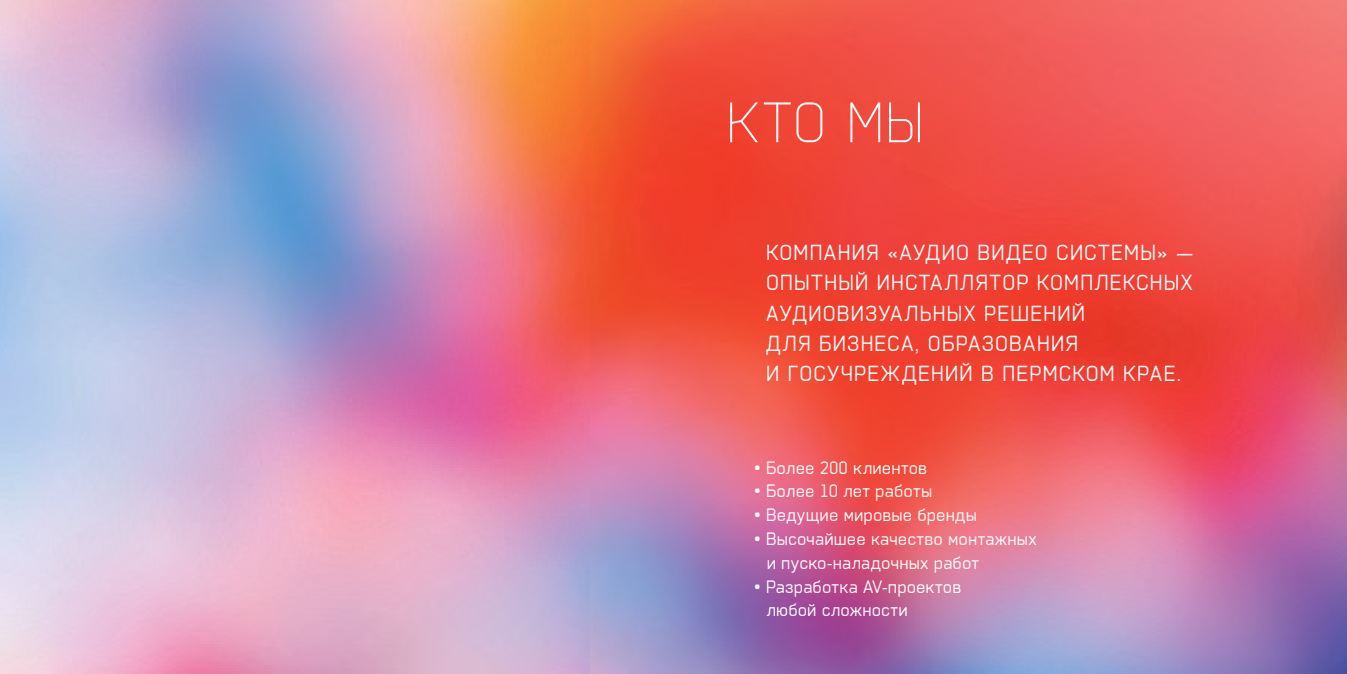
<style>
.page{position:relative;width:1347px;height:674px;background:#fff}
.page>*{position:absolute;margin:0;border:0;box-sizing:border-box;transform-origin:0 0}
.t1{font:300 55.38px "Digimag";color:#fff}
.t2{font:21.25px/30px "Digimag";letter-spacing:.055em;color:#fff}
.t3{font:17.5px/23.8px "Digimag";letter-spacing:.005em;color:#fff}
</style>
<div class="page">
<img style="left:0;top:0;width:1346px;height:673px">
<h1 class="t1" style="left:726px;top:95px;width:198px">КТО МЫ</h1>
<p class="t2" style="left:766px;top:238px;width:148px">Компания «АУДИО</p>
<p class="t2" style="left:977px;top:238px;width:15px">ВИД</p>
<p class="t2" style="left:766px;top:238px;width:428px;text-indent:256px">ЕО СИСТЕМЫ» — опытный инсталлятор комплекс</p>
<p class="t2" style="left:1149px;top:268px;width:44px">ных</p>
<p class="t2" style="left:766px;top:298px;width:320px">аудиовизуальных решений для бизнеса, образования и госучреждений в Пермск</p>
<p class="t2" style="left:1085px;top:358px;width:97px">ом Крае.</p>
<p class="t3" style="left:754px;top:456px;width:174px">• Более 200 клиентов</p>
<p class="t3" style="left:754px;top:479px;width:179px">• Более 10 лет работы</p>
<p class="t3" style="left:754px;top:503px;width:224px">• Ведущие мировые бренды</p>
<p class="t3" style="left:766px;top:527px;width:272px;text-indent:-12px">• Высочайшее качество монтажных и пуско-наладочных работ</p>
<p class="t3" style="left:766px;top:574px;width:196px;text-indent:-12px">• Разработка AV-проектов любой сложности</p>
</div>
